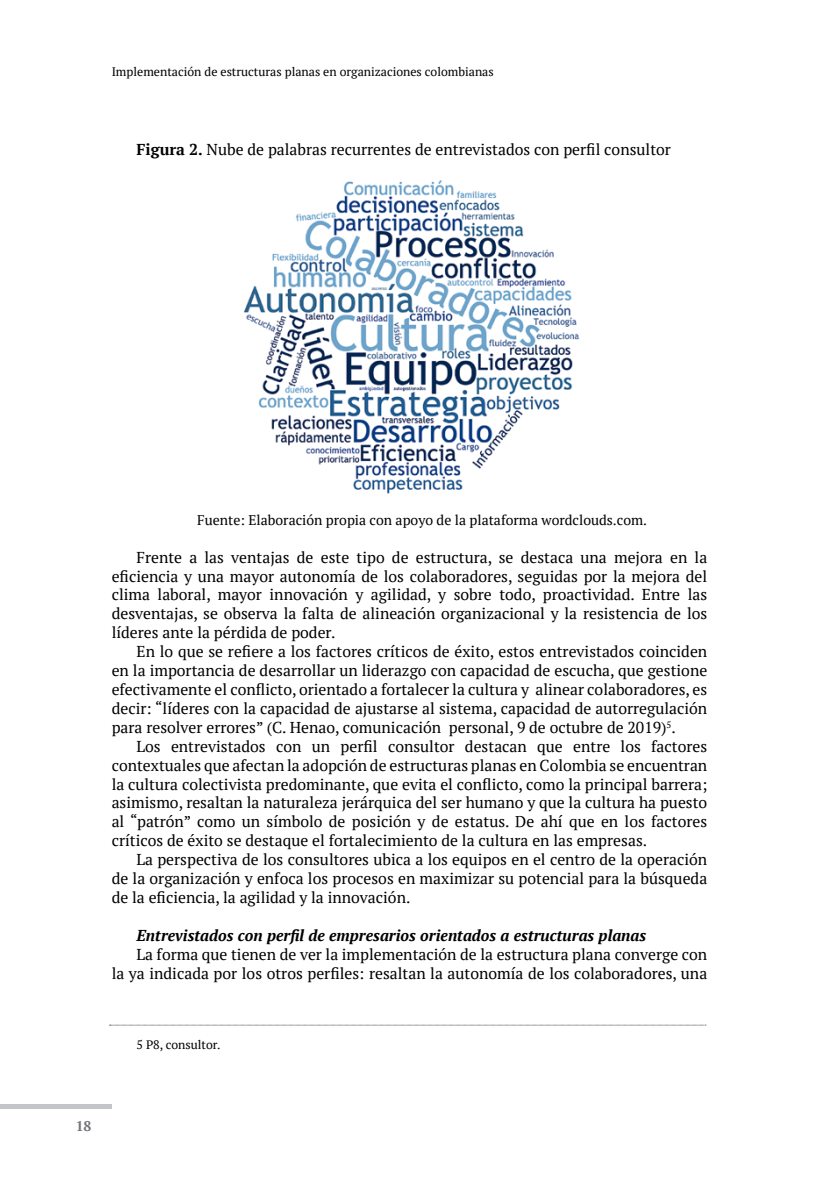
<style>
.page{position:relative;width:819px;height:1191px;background:#fff}
.page>*{position:absolute;margin:0;border:0;box-sizing:border-box;transform-origin:0 0}
.t1{font:15.75px/18.9px "PT Serif";color:#000;text-align:justify}
.t2{font:italic 700 15.75px "PT Serif";color:#000}
.t3{font:14px "PT Serif";color:#000}
.t4{font:700 14px "PT Serif";color:#737277}
.t5{font:12.25px "PT Serif";color:#000}
.s1{font-weight:700}
</style>
<div class="page">
<div style="left:0;top:1104px;width:112px;height:5px;background:#c3c5ca"></div>
<img style="left:244px;top:180px;width:336px;height:314px">
<svg style="left:109px;top:1024px;width:597px;height:1px"></svg>
<p class="t5" style="left:112px;top:64px;width:383px">Implementación de estructuras planas en organizaciones colombianas</p>
<p class="t1" style="left:136px;top:140px;width:536px"><span class="s1">Figura 2.</span> Nube de palabras recurrentes de entrevistados con perfil consultor</p>
<p class="t3" style="left:197px;top:511px;width:451px">Fuente: Elaboración propia con apoyo de la plataforma wordclouds.com.</p>
<p class="t1" style="left:112px;top:547px;width:597px;text-indent:25px">Frente a las ventajas de este tipo de estructura, se destaca una mejora en la eficiencia y una mayor autonomía de los colaboradores, seguidas por la mejora del clima laboral, mayor innovación y agilidad, y sobre todo, proactividad. Entre las desventajas, se observa la falta de alineación organizacional y la resistencia de los líderes ante la pérdida de poder.</p>
<p class="t1" style="left:112px;top:642px;width:597px;text-indent:25px">En lo que se refiere a los factores críticos de éxito, estos entrevistados coinciden en la importancia de desarrollar un liderazgo con capacidad de escucha, que gestione efectivamente el conflicto, orientado a fortalecer la cultura y alinear colaboradores, es decir: “líderes con la capacidad de ajustarse al sistema, capacidad de autorregulación para resolver errores” (C. Henao, comunicación personal, 9 de octubre de 2019)<sup>5</sup>.</p>
<p class="t1" style="left:112px;top:736px;width:597px;text-indent:25px">Los entrevistados con un perfil consultor destacan que entre los factores contextuales que afectan la adopción de estructuras planas en Colombia se encuentran la cultura colectivista predominante, que evita el conflicto, como la principal barrera; asimismo, resaltan la naturaleza jerárquica del ser humano y que la cultura ha puesto al “patrón” como un símbolo de posición y de estatus. De ahí que en los factores críticos de éxito se destaque el fortalecimiento de la cultura en las empresas.</p>
<p class="t1" style="left:112px;top:850px;width:597px;text-indent:25px">La perspectiva de los consultores ubica a los equipos en el centro de la operación de la organización y enfoca los procesos en maximizar su potencial para la búsqueda de la eficiencia, la agilidad y la innovación.</p>
<p class="t2" style="left:136px;top:925px;width:511px">Entrevistados con perfil de empresarios orientados a estructuras planas</p>
<p class="t1" style="left:112px;top:944px;width:597px;text-align:right">La forma que tienen de ver la implementación de la estructura plana converge con<br>la ya indicada por los otros perfiles: resaltan la autonomía de los colaboradores, una</p>
<p class="t5" style="left:136px;top:1037px;width:86px">5 P8, consultor.</p>
<p class="t4" style="left:76px;top:1116px;width:17px">18</p>
</div>
